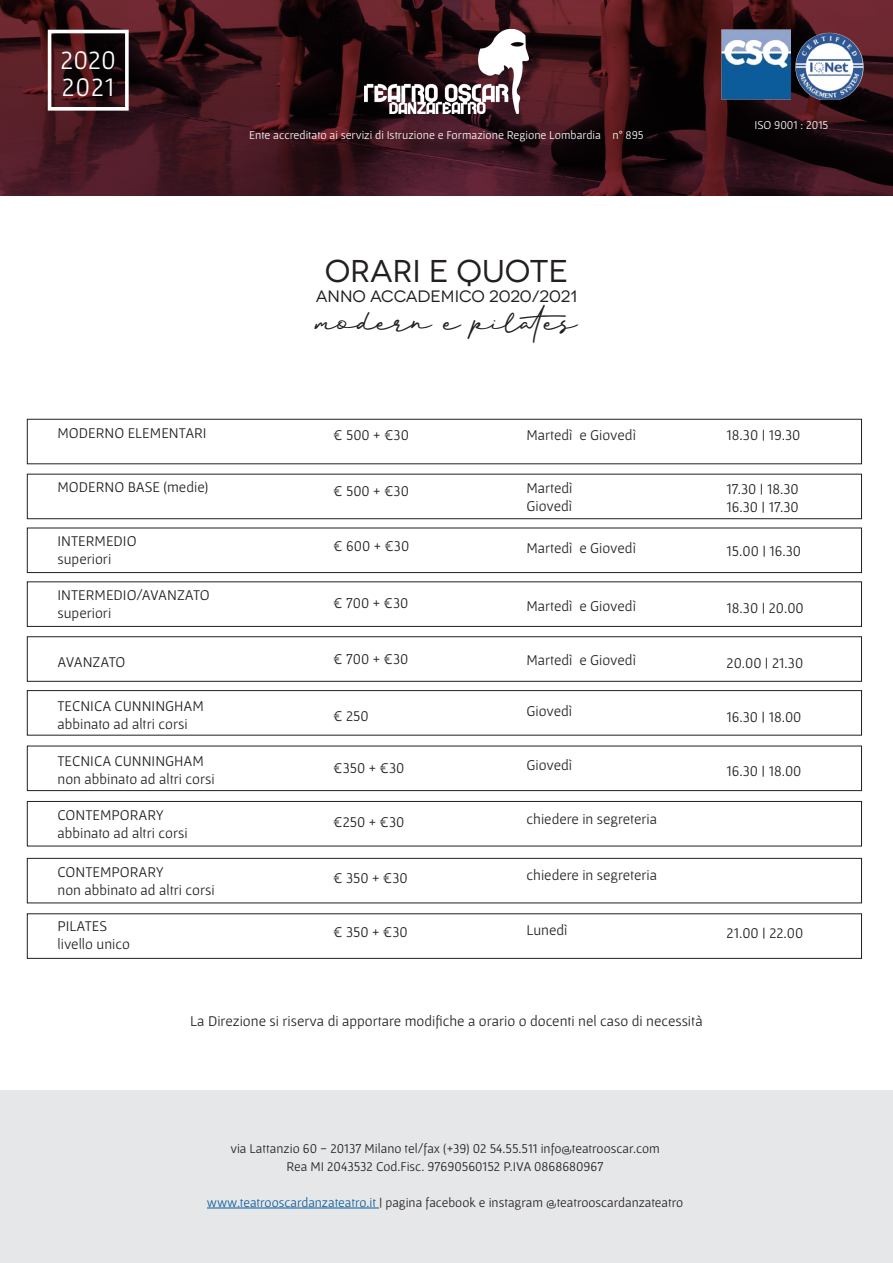
<style>
.page{position:relative;width:893px;height:1263px;background:#fff}
.page>*{position:absolute;margin:0;border:0;box-sizing:border-box;transform-origin:0 0}
.t1{font:31.5px "Novecentowide";color:#231f20}
.t2{font:30px "Better Signature";color:#231f20}
.t3{font:27px/27px "Gafata";letter-spacing:.015em;color:#fff}
.t4{font:16.5px "Novecentowide";color:#231f20}
.t5{font:15px/18px "Gafata";color:#231f20}
.t6{font:15px "Gafata";letter-spacing:-.03em;color:#231f20}
.t7{font:13.5px/18px "Gafata";color:#231f20;text-align:center}
.t8{font:12px "Gafata";color:#fff}
.s1{color:#0c5c9c}
</style>
<div class="page">
<img style="left:0;top:0;width:893px;height:196px">
<div style="left:0;top:1091px;width:893px;height:172px;background:#e6e7e9"></div>
<div style="left:27px;top:419px;width:835px;height:45px;border:1px solid #231f20"></div>
<div style="left:27px;top:581px;width:835px;height:46px;border:1px solid #231f20"></div>
<div style="left:27px;top:474px;width:835px;height:45px;border:1px solid #231f20"></div>
<div style="left:27px;top:636px;width:835px;height:46px;border:1px solid #231f20"></div>
<div style="left:27px;top:528px;width:835px;height:45px;border:1px solid #231f20"></div>
<div style="left:27px;top:690px;width:835px;height:45px;border:1px solid #231f20"></div>
<div style="left:27px;top:746px;width:835px;height:45px;border:1px solid #231f20"></div>
<div style="left:27px;top:858px;width:835px;height:45px;border:1px solid #231f20"></div>
<div style="left:27px;top:801px;width:835px;height:45px;border:1px solid #231f20"></div>
<div style="left:27px;top:913px;width:835px;height:46px;border:1px solid #231f20"></div>
<img style="left:709px;top:30px;width:164px;height:81px">
<hr style="left:207px;top:1207px;width:172px;height:1px;background:#0c5c9c">
<img style="left:364px;top:30px;width:164px;height:84px">
<div style="left:48px;top:30px;width:81px;height:81px;border:4px solid #fff"></div>
<h3 class="t3" style="left:61px;top:46px;width:57px">2020<br>2021</h3>
<p class="t8" style="left:249px;top:128px;width:396px">Ente accreditato ai servizi di Istruzione e Formazione Regione Lombardia ‐ n° 895</p>
<p class="t8" style="left:754px;top:118px;width:76px">ISO 9001 : 2015</p>
<h1 class="t1" style="left:325px;top:253px;width:245px">ORARI E QUOTE</h1>
<p class="t4" style="left:316px;top:287px;width:263px">ANNO ACCADEMICO 2020/2021</p>
<h2 class="t2" style="left:316px;top:301px;width:263px">modern e pilates</h2>
<p class="t5" style="left:58px;top:423px;width:151px">MODERNO ELEMENTARI</p>
<p class="t5" style="left:333px;top:426px;width:77px">€ 500 + €30</p>
<p class="t5" style="left:526px;top:426px;width:111px">Martedì e Giovedì</p>
<p class="t5" style="left:726px;top:426px;width:75px">18.30 | 19.30</p>
<p class="t5" style="left:58px;top:477px;width:152px">MODERNO BASE (medie)</p>
<p class="t5" style="left:58px;top:531px;width:81px">INTERMEDIO superiori</p>
<p class="t5" style="left:58px;top:585px;width:154px">INTERMEDIO/AVANZATO superiori</p>
<p class="t6" style="left:58px;top:653px;width:69px">AVANZATO</p>
<p class="t5" style="left:58px;top:696px;width:148px">TECNICA CUNNINGHAM abbinato ad altri corsi</p>
<p class="t5" style="left:58px;top:752px;width:159px">TECNICA CUNNINGHAM non abbinato ad altri corsi</p>
<p class="t5" style="left:58px;top:806px;width:132px">CONTEMPORARY abbinato ad altri corsi</p>
<p class="t5" style="left:58px;top:863px;width:159px">CONTEMPORARY<br>non abbinato ad altri corsi</p>
<p class="t5" style="left:58px;top:917px;width:74px">PILATES livello unico</p>
<p class="t5" style="left:333px;top:481px;width:77px">€ 500 + €30</p>
<p class="t5" style="left:333px;top:537px;width:78px">€ 600 + €30</p>
<p class="t5" style="left:526px;top:478px;width:48px">Martedì<br>Giovedì</p>
<p class="t5" style="left:526px;top:538px;width:111px">Martedì e Giovedì</p>
<p class="t5" style="left:726px;top:480px;width:74px">17.30 | 18.30<br>16.30 | 17.30</p>
<p class="t5" style="left:726px;top:541px;width:76px">15.00 | 16.30</p>
<p class="t5" style="left:333px;top:594px;width:77px">€ 700 + €30</p>
<p class="t5" style="left:526px;top:597px;width:111px">Martedì e Giovedì</p>
<p class="t5" style="left:726px;top:598px;width:79px">18.30 | 20.00</p>
<p class="t5" style="left:333px;top:649px;width:77px">€ 700 + €30</p>
<p class="t5" style="left:333px;top:706px;width:37px">€ 250</p>
<p class="t5" style="left:526px;top:651px;width:111px">Martedì e Giovedì</p>
<p class="t5" style="left:526px;top:702px;width:47px">Giovedì</p>
<p class="t5" style="left:726px;top:654px;width:78px">20.00 | 21.30</p>
<p class="t5" style="left:726px;top:708px;width:77px">16.30 | 18.00</p>
<p class="t5" style="left:333px;top:759px;width:73px">€350 + €30</p>
<p class="t5" style="left:526px;top:756px;width:47px">Giovedì</p>
<p class="t5" style="left:726px;top:762px;width:77px">16.30 | 18.00</p>
<p class="t5" style="left:333px;top:813px;width:73px">€250 + €30</p>
<p class="t5" style="left:526px;top:810px;width:132px">chiedere in segreteria</p>
<p class="t5" style="left:333px;top:868px;width:76px">€ 350 + €30</p>
<p class="t5" style="left:526px;top:865px;width:132px">chiedere in segreteria</p>
<p class="t5" style="left:333px;top:922px;width:76px">€ 350 + €30</p>
<p class="t5" style="left:526px;top:921px;width:43px">Lunedì</p>
<p class="t5" style="left:726px;top:924px;width:78px">21.00 | 22.00</p>
<p class="t5" style="left:190px;top:1012px;width:514px">La Direzione si riserva di apportare modifiche a orario o docenti nel caso di necessità</p>
<p class="t7" style="left:230px;top:1139px;width:431px">via Lattanzio 60 - 20137 Milano tel/fax (+39) 02 54.55.511 info@teatrooscar.com<br>Rea MI 2043532 Cod.Fisc. 97690560152 P.IVA 0868680967</p>
<p class="t7" style="left:207px;top:1193px;width:478px"><span class="s1">www.teatrooscardanzateatro.it</span> | pagina facebook e instagram @teatrooscardanzateatro</p>
</div>
